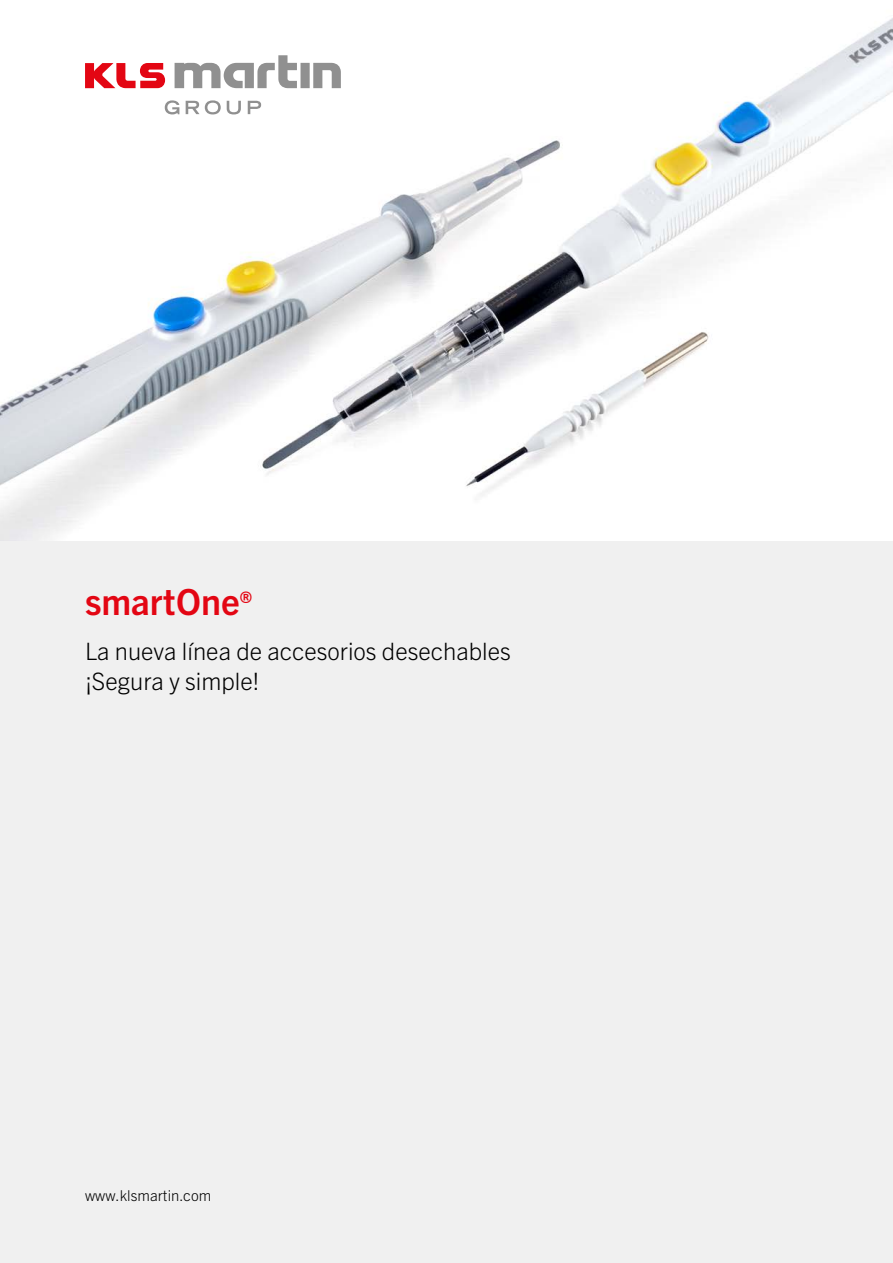
<style>
.page{position:relative;width:893px;height:1263px;background:#fff}
.page>*{position:absolute;margin:0;border:0;box-sizing:border-box;transform-origin:0 0}
.t1{font:700 36px "Trade Gothic Next LT Pro";color:#e30613}
.t2{font:300 24px/30px "Trade Gothic Next LT Pro";color:#000}
.t3{font:300 15px "Trade Gothic Next LT Pro";letter-spacing:.005em;color:#000}
</style>
<div class="page">
<div style="left:0;top:521px;width:893px;height:742px;background:#f0f0f0"></div>
<img style="left:0;top:18px;width:893px;height:522px">
<svg style="left:165px;top:100px;width:14px;height:14px"></svg>
<svg style="left:186px;top:101px;width:13px;height:13px"></svg>
<svg style="left:205px;top:100px;width:16px;height:14px"></svg>
<svg style="left:227px;top:101px;width:14px;height:13px"></svg>
<svg style="left:248px;top:101px;width:13px;height:13px"></svg>
<svg style="left:85px;top:63px;width:80px;height:25px"></svg>
<svg style="left:175px;top:55px;width:166px;height:33px"></svg>
<h1 class="t1" style="left:85px;top:576px;width:169px">smartOne<sup>®</sup></h1>
<p class="t2" style="left:85px;top:634px;width:427px">La nueva línea de accesorios desechables ¡Segura y simple!</p>
<p class="t3" style="left:85px;top:1185px;width:128px">www.klsmartin.com</p>
</div>
